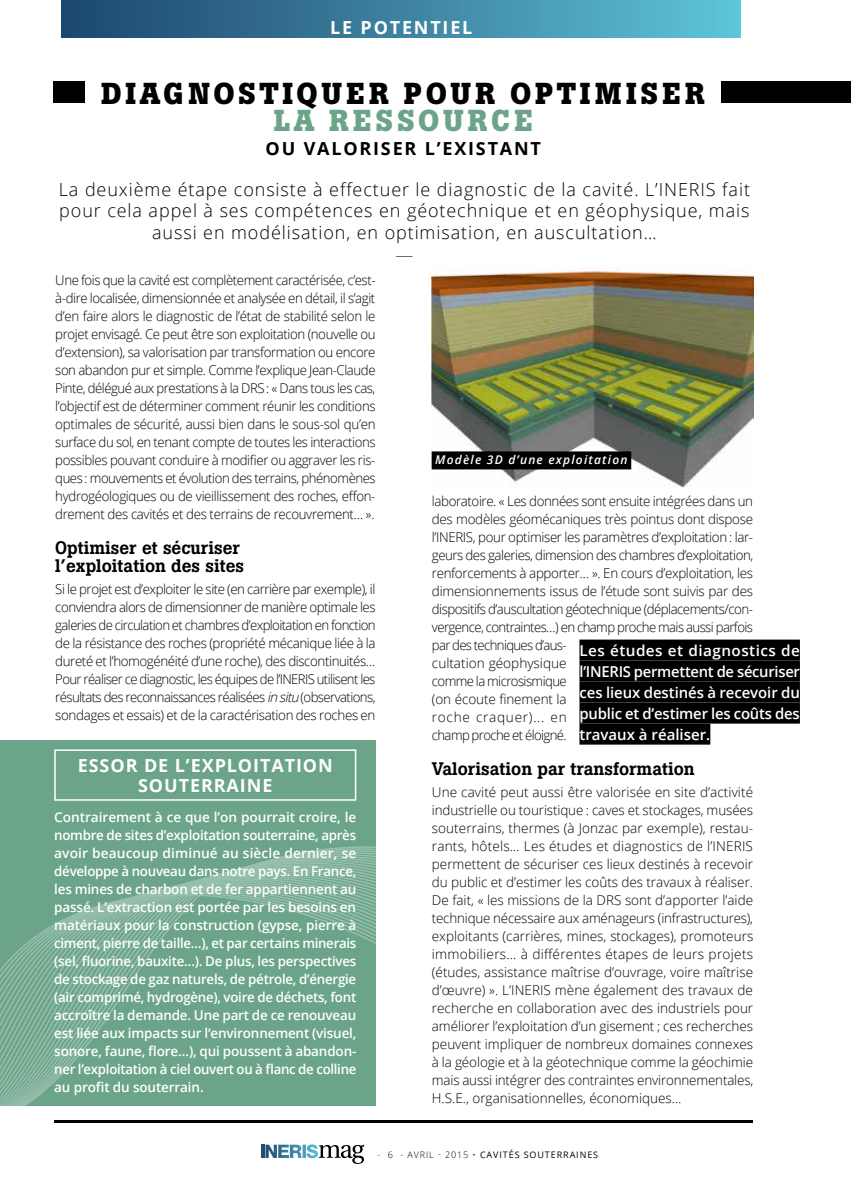
<style>
.page{position:relative;width:851px;height:1191px;background:#fff}
.page>*{position:absolute;margin:0;border:0;box-sizing:border-box;transform-origin:0 0}
.t1{font:700 30px "Boton";letter-spacing:.12em;color:#000}
.t2{font:700 30px "Boton";letter-spacing:.13em;color:#6ba489}
.t3{font:300 18px/21.6px "Open Sans";letter-spacing:.05em;color:#000;text-align:center}
.t4{font:500 18px/18px "Boton";color:#000}
.t5{font:700 18px/19.5px "Open Sans";letter-spacing:.05em;color:#fff;text-align:center}
.t6{font:700 18px "Open Sans";letter-spacing:.1em;color:#000}
.t7{font:700 18px "Open Sans";letter-spacing:.1em;color:#fff}
.t8{font:600 15px/21px "Open Sans";letter-spacing:-.01em;color:#fff;text-align:justify}
.t9{font:300 13.5px/18px "Open Sans";letter-spacing:-.025em;color:#000;text-align:justify}
.t10{font:600 13.5px/18px "Open Sans";letter-spacing:-.02em;color:#fff;text-align:justify}
.t11{font:italic 600 12px "Open Sans";letter-spacing:.1em;color:#fff}
.t12{font:9px "Open Sans";letter-spacing:.1em;color:#000}
.s1{font-style:italic}
.s2{font-weight:300}
</style>
<div class="page">
<hr style="left:54px;top:1120px;width:699px;height:3px;background:#000">
<hr style="left:261px;top:1144px;width:3px;height:14px;background:#1f4d74">
<svg style="left:265px;top:1144px;width:99px;height:20px"></svg>
<div style="left:62px;top:0;width:678px;height:38px;background:linear-gradient(to right,#1d446c,#5ec3d7)"></div>
<div style="left:53px;top:82px;width:32px;height:21px;background:#000"></div>
<div style="left:721px;top:82px;width:129px;height:21px;background:#000"></div>
<div style="left:579px;top:639px;width:220px;height:21px;background:#000"></div>
<div style="left:579px;top:660px;width:220px;height:21px;background:#000"></div>
<div style="left:579px;top:681px;width:220px;height:21px;background:#000"></div>
<div style="left:579px;top:702px;width:220px;height:21px;background:#000"></div>
<div style="left:579px;top:723px;width:131px;height:21px;background:#000"></div>
<div style="left:0;top:740px;width:375px;height:366px;background:#6ba489"></div>
<svg style="left:0;top:846px;width:375px;height:260px"></svg>
<div style="left:54px;top:749px;width:302px;height:51px;border:2px solid #fff"></div>
<img style="left:432px;top:270px;width:321px;height:217px">
<div style="left:431px;top:451px;width:200px;height:18px;background:#000"></div>
<h2 class="t7" style="left:330px;top:14px;width:144px">LE POTENTIEL</h2>
<h1 class="t1" style="left:101px;top:75px;width:605px">DIAGNOSTIQUER POUR OPTIMISER</h1>
<h1 class="t2" style="left:274px;top:102px;width:260px">LA RESSOURCE</h1>
<h2 class="t6" style="left:265px;top:136px;width:277px">OU VALORISER L’EXISTANT</h2>
<h2 class="t3" style="left:59px;top:178px;width:692px">La deuxième étape consiste à effectuer le diagnostic de la cavité. L’INERIS fait pour cela appel à ses compétences en géotechnique et en géophysique, mais aussi en modélisation, en optimisation, en auscultation…</h2>
<p class="t9" style="left:396px;top:241px;width:18px">___</p>
<p class="t9" style="left:55px;top:271px;width:322px">Une fois que la cavité est complètement caractérisée, c’est&shy;à-dire localisée, dimensionnée et analysée en détail, il s’agit d’en faire alors le diagnostic de l’état de stabilité selon le projet envisagé. Ce peut être son exploitation (nouvelle ou d’extension), sa valorisation par transformation ou encore son abandon pur et simple. Comme l’explique Jean-Claude Pinte, délégué aux prestations à la DRS : « Dans tous les cas, l’objectif est de déterminer comment réunir les conditions optimales de sécurité, aussi bien dans le sous-sol qu’en surface du sol, en tenant compte de toutes les interactions possibles pouvant conduire à modifier ou aggraver les ris&shy;ques : mouvements et évolution des terrains, phénomènes hydrogéologiques ou de vieillissement des roches, effon&shy;drement des cavités et des terrains de recouvrement… ».</p>
<h2 class="t4" style="left:55px;top:539px;width:190px">Optimiser et sécuriser l’exploitation des sites</h2>
<p class="t9" style="left:55px;top:580px;width:322px">Si le projet est d’exploiter le site (en carrière par exemple), il conviendra alors de dimensionner de manière optimale les galeries de circulation et chambres d’exploitation en fonction de la résistance des roches (propriété mécanique liée à la dureté et l’homogénéité d’une roche), des discontinuités… Pour réaliser ce diagnostic, les équipes de l’INERIS utilisent les résultats des reconnaissances réalisées <span class="s1">insitu</span>(observations, sondages et essais) et de la caractérisation des roches en</p>
<h2 class="t5" style="left:78px;top:755px;width:256px">ESSOR DE L’EXPLOITATION<br>SOUTERRAINE</h2>
<p class="t10" style="left:54px;top:807px;width:304px">Contrairement à ce que l’on pourrait croire, le nombre de sites d’exploitation souterraine, après avoir beaucoup diminué au siècle dernier, se développe à nouveau dans notre pays. En France, les mines de charbon et de fer appartiennent au passé. L’extraction est portée par les besoins en matériaux pour la construction (gypse, pierre à ciment, pierre de taille…), et par certains minerais (sel, fluorine, bauxite…). De plus, les perspectives de stockage de gaz naturels, de pétrole, d’énergie (air comprimé, hydrogène), voire de déchets, font accroître la demande. Une part de ce renouveau est liée aux impacts sur l‘environnement (visuel, sonore, faune, flore…), qui poussent à abandon&shy;ner l’exploitation à ciel ouvert ou à flanc de colline au profit du souterrain.</p>
<p class="t11" style="left:435px;top:451px;width:194px">Modèle 3D d’une exploitation</p>
<p class="t9" style="left:432px;top:491px;width:323px;text-align:left">laboratoire. « Les données sont ensuite intégrées dans un des modèles géomécaniques très pointus dont dispose l’INERIS, pour optimiser les paramètres d’exploitation : lar&shy;geurs des galeries, dimension des chambres d’exploitation, renforcements à apporter… ». En cours d’exploitation, les dimensionnements issus de l’étude sont suivis par des dispositifs d’auscultation géotechnique (déplacements/con&shy;vergence, contraintes…) en champ proche mais aussi parfois par des techniques d’aus-<br>cultation géophysique<br>comme la microsismique<br>(on écoute finement la<br>roche craquer)... en<br>champ proche et éloigné.</p>
<h2 class="t4" style="left:432px;top:759px;width:264px">Valorisation par transformation</h2>
<p class="t9" style="left:432px;top:783px;width:323px">Une cavité peut aussi être valorisée en site d’activité industrielle ou touristique : caves et stockages, musées souterrains, thermes (à Jonzac par exemple), restau&shy;rants, hôtels… Les études et diagnostics de l’INERIS permettent de sécuriser ces lieux destinés à recevoir du public et d’estimer les coûts des travaux à réaliser.<br>De fait, « les missions de la DRS sont d’apporter l’aide technique nécessaire aux aménageurs (infrastructures), exploitants (carrières, mines, stockages), promoteurs immobiliers… à différentes étapes de leurs projets (études, assistance maîtrise d’ouvrage, voire maîtrise d’œuvre) ». L’INERIS mène également des travaux de recherche en collaboration avec des industriels pour améliorer l’exploitation d’un gisement ; ces recherches peuvent impliquer de nombreux domaines connexes à la géologie et à la géotechnique comme la géochimie mais aussi intégrer des contraintes environnementales, H.S.E., organisationnelles, économiques…</p>
<p class="t8" style="left:579px;top:640px;width:222px">Les études et diagnostics de l’INERIS permettent de sécuriser ces lieux destinés à recevoir du public et d’estimer les coûts des travaux à réaliser.</p>
<p class="t12" style="left:377px;top:1148px;width:222px"><span class="s2">- 6 - AVRIL </span><sup>-</sup> <span class="s2">2015 •</span> CAVITÉS SOUTERRAINES</p>
</div>
